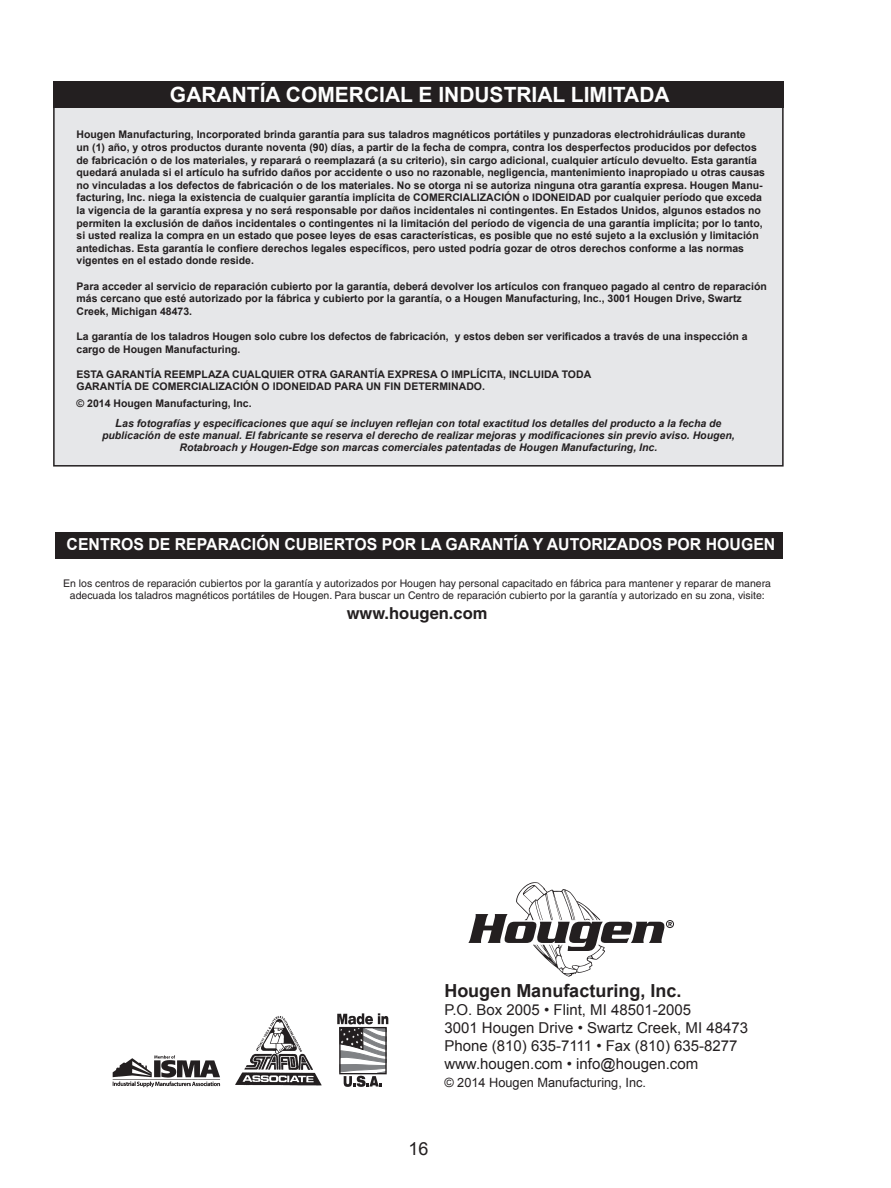
<style>
.page{position:relative;width:891px;height:1188px;background:#fff}
.page>*{position:absolute;margin:0;border:0;box-sizing:border-box;transform-origin:0 0}
.t1{font:700 21px "Arial";color:#fff}
.t2{font:700 18px "Arial";color:#231f20}
.t3{font:18px "Arial";color:#231f20}
.t4{font:700 16.5px "Arial";color:#fff;scale:.96 1}
.t5{font:700 16.5px "Helvetica";color:#231f20}
.t6{font:15px/18px "Arial";color:#231f20}
.t7{font:12.75px "Arial";color:#231f20}
.t8{font:700 10.5px/12.6px "Arial";color:#231f20}
.t9{font:italic 700 10.5px/20.4px "Arial";color:#231f20}
.t10{font:10.5px/12.6px "Helvetica";color:#231f20;text-align:center}
.s1{font-style:normal}
.s2{font-size:11.25px}
</style>
<div class="page">
<div style="left:54px;top:106px;width:729px;height:360px;background:#e6e7e9"></div>
<div style="left:53px;top:81px;width:731px;height:27px;background:#231f20"></div>
<svg style="left:337px;top:1013px;width:51px;height:74px"></svg>
<svg style="left:468px;top:882px;width:204px;height:95px"></svg>
<div style="left:666px;top:920px;width:8px;height:8px;border:1px solid #231f20;border-radius:50%"></div>
<img style="left:112px;top:1055px;width:109px;height:33px">
<img style="left:235px;top:1016px;width:87px;height:70px">
<div style="left:55px;top:532px;width:728px;height:27px;background:#231f20"></div>
<h1 class="t1" style="left:170px;top:81px;width:501px">GARANTÍA COMERCIAL E INDUSTRIAL LIMITADA</h1>
<p class="t8" style="left:77px;top:129px;width:690px">Hougen Manufacturing, Incorporated brinda garantía para sus taladros magnéticos portátiles y punzadoras electrohidráulicas durante<br>un (1) año, y otros productos durante noventa (90) días, a partir de la fecha de compra, contra los desperfectos producidos por defectos de fabricación o de los materiales, y reparará o reemplazará (a su criterio), sin cargo adicional, cualquier artículo devuelto. Esta garantía quedará anulada si el artículo ha sufrido daños por accidente o uso no razonable, negligencia, mantenimiento inapropiado u otras causas no vinculadas a los defectos de fabricación o de los materiales. No se otorga ni se autoriza ninguna otra garantía expresa. Hougen Manu&shy;facturing, Inc. niega la existencia de cualquier garantía implícita de COMERCIALIZACIÓN o IDONEIDAD por cualquier período que exceda la vigencia de la garantía expresa y no será responsable por daños incidentales ni contingentes. En Estados Unidos, algunos estados no permiten la exclusión de daños incidentales o contingentes ni la limitación del período de vigencia de una garantía implícita; por lo tanto, si usted realiza la compra en un estado que posee leyes de esas características, es posible que no esté sujeto a la exclusión y limitación antedichas. Esta garantía le confiere derechos legales específicos, pero usted podría gozar de otros derechos conforme a las normas vigentes en el estado donde reside.</p>
<p class="t8" style="left:77px;top:280px;width:692px">Para acceder al servicio de reparación cubierto por la garantía, deberá devolver los artículos con franqueo pagado al centro de reparación más cercano que esté autorizado por la fábrica y cubierto por la garantía, o a Hougen Manufacturing, Inc., 3001 Hougen Drive, Swartz<br>Creek, Michigan 48473.</p>
<p class="t8" style="left:77px;top:330px;width:673px">La garantía de los taladros Hougen solo cubre los defectos de fabricación, y estos deben ser verificados a través de una inspección a cargo de Hougen Manufacturing.</p>
<p class="t8" style="left:77px;top:368px;width:516px">ESTA GARANTÍA REEMPLAZA CUALQUIER OTRA GARANTÍA EXPRESA O IMPLÍCITA, INCLUIDA TODA<br>GARANTÍA DE COMERCIALIZACIÓN O IDONEIDAD PARA UN FIN DETERMINADO.</p>
<p class="t9" style="left:115px;top:393px;width:608px;text-indent:-39px"><span class="s1">© 2014 Hougen Manufacturing, Inc.<br></span><span class="s2">L</span>as fotografías y especificaciones que aquí se incluyen reflejan con total exactitud los detalles del producto a la fecha de</p>
<p class="t9" style="left:102px;top:430px;width:634px;line-height:12px;text-align:center">publicación de este manual. El fabricante se reserva el derecho de realizar mejoras y modificaciones sin previo aviso. Hougen,<br>Rotabroach y Hougen-Edge son marcas comerciales patentadas de Hougen Manufacturing, Inc.</p>
<h3 class="t4" style="left:67px;top:533px;width:740px">CENTROS DE REPARACIÓN CUBIERTOS POR LA GARANTÍA Y AUTORIZADOS POR HOUGEN</h3>
<p class="t10" style="left:63px;top:577px;width:709px">En los centros de reparación cubiertos por la garantía y autorizados por Hougen hay personal capacitado en fábrica para mantener y reparar de manera adecuada los taladros magnéticos portátiles de Hougen. Para buscar un Centro de reparación cubierto por la garantía y autorizado en su zona, visite:</p>
<h3 class="t5" style="left:347px;top:603px;width:142px">www.hougen.com</h3>
<h2 class="t2" style="left:444px;top:979px;width:239px">Hougen Manufacturing, Inc.</h2>
<h3 class="t6" style="left:444px;top:1001px;width:305px">P.O. Box 2005 • Flint, MI 48501-2005<br>3001 Hougen Drive • Swartz Creek, MI 48473<br>Phone (810) 635-7111 • Fax (810) 635-8277 www.hougen.com • info@hougen.com</h3>
<p class="t7" style="left:444px;top:1074px;width:203px">© 2014 Hougen Manufacturing, Inc.</p>
<h2 class="t3" style="left:408px;top:1137px;width:22px">16</h2>
</div>
